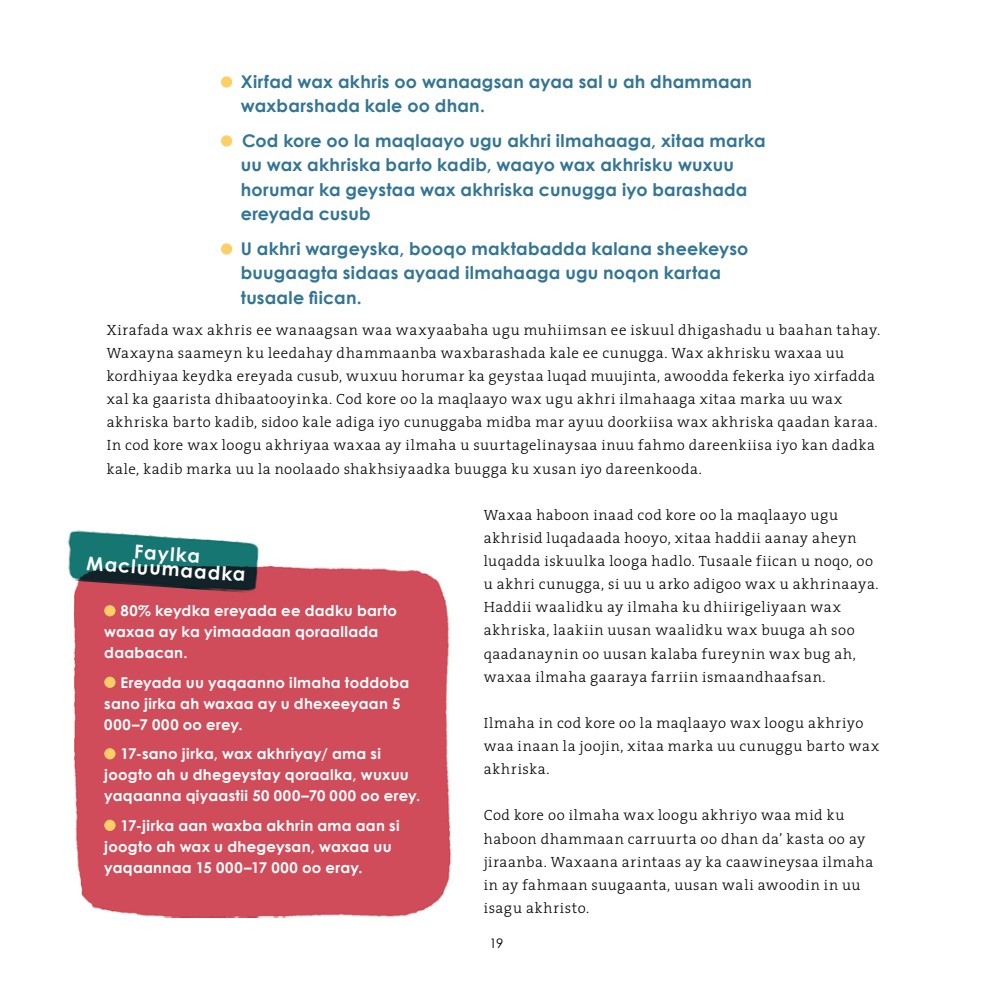
<style>
.page{position:relative;width:993px;height:993px;background:#fff}
.page>*{position:absolute;margin:0;border:0;box-sizing:border-box;transform-origin:0 0}
.t1{font:700 18.9px/15px "Century Gothic";color:#fff;text-align:center}
.t2{font:700 17.5px/24.5px "Century Gothic";letter-spacing:.01em;color:#327594}
.t3{font:300 14.88px/23.1px "The Serif";letter-spacing:.04em;color:#000}
.t4{font:700 14.88px/21px "Century Gothic";letter-spacing:.02em;color:#fff}
.t5{font:13.12px "Century Gothic";color:#000}
</style>
<div class="page">
<div style="left:221px;top:76px;width:11px;height:12px;background:#fecf66;border-radius:50%"></div>
<div style="left:221px;top:135px;width:11px;height:11px;background:#fecf66;border-radius:50%"></div>
<div style="left:221px;top:243px;width:11px;height:11px;background:#fecf66;border-radius:50%"></div>
<div style="left:75px;top:566px;width:375px;height:350px;background:#d04c5a"></div>
<div style="left:104px;top:605px;width:11px;height:11px;background:#fecf66;border-radius:50%"></div>
<div style="left:104px;top:676px;width:11px;height:11px;background:#fecf66;border-radius:50%"></div>
<div style="left:104px;top:748px;width:11px;height:11px;background:#fecf66;border-radius:50%"></div>
<div style="left:104px;top:819px;width:11px;height:11px;background:#fecf66;border-radius:50%"></div>
<img style="left:68px;top:530px;width:191px;height:63px">
<p class="t2" style="left:241px;top:69px;width:512px">Xirfad wax akhris oo wanaagsan ayaa sal u ah dhammaan waxbarshada kale oo dhan.</p>
<p class="t2" style="left:241px;top:127px;width:526px">Cod kore oo la maqlaayo ugu akhri ilmahaaga, xitaa marka uu wax akhriska barto kadib, waayo wax akhrisku wuxuu horumar ka geystaa wax akhriska cunugga iyo barashada ereyada cusub</p>
<p class="t2" style="left:241px;top:235px;width:509px">U akhri wargeyska, booqo maktabadda kalana sheekeyso buugaagta sidaas ayaad ilmahaaga ugu noqon kartaa tusaale fiican.</p>
<p class="t3" style="left:107px;top:318px;width:774px">Xirafada wax akhris ee wanaagsan waa waxyaabaha ugu muhiimsan ee iskuul dhigashadu u baahan tahay.<br>Waxayna saameyn ku leedahay dhammaanba waxbarashada kale ee cunugga. Wax akhrisku waxaa uu kordhiyaa keydka ereyada cusub, wuxuu horumar ka geystaa luqad muujinta, awoodda fekerka iyo xirfadda xal ka gaarista dhibaatooyinka. Cod kore oo la maqlaayo wax ugu akhri ilmahaaga xitaa marka uu wax akhriska barto kadib, sidoo kale adiga iyo cunuggaba midba mar ayuu doorkiisa wax akhriska qaadan karaa.<br>In cod kore wax loogu akhriyaa waxaa ay ilmaha u suurtagelinaysaa inuu fahmo dareenkiisa iyo kan dadka kale, kadib marka uu la noolaado shakhsiyaadka buugga ku xusan iyo dareenkooda.</p>
<p class="t3" style="left:483px;top:502px;width:396px">Waxaa haboon inaad cod kore oo la maqlaayo ugu akhrisid luqadaada hooyo, xitaa haddii aanay aheyn luqadda iskuulka looga hadlo. Tusaale fiican u noqo, oo u akhri cunugga, si uu u arko adigoo wax u akhrinaaya.<br>Haddii waalidku ay ilmaha ku dhiirigeliyaan wax akhriska, laakiin uusan waalidku wax buuga ah soo qaadanaynin oo uusan kalaba fureynin wax bug ah, waxaa ilmaha gaaraya farriin ismaandhaafsan.</p>
<p class="t3" style="left:483px;top:710px;width:397px">Ilmaha in cod kore oo la maqlaayo wax loogu akhriyo waa inaan la joojin, xitaa marka uu cunuggu barto wax akhriska.</p>
<p class="t3" style="left:483px;top:803px;width:391px">Cod kore oo ilmaha wax loogu akhriyo waa mid ku haboon dhammaan carruurta oo dhan da’ kasta oo ay jiraanba. Waxaana arintaas ay ka caawineysaa ilmaha in ay fahmaan suugaanta, uusan wali awoodin in uu isagu akhristo.</p>
<p class="t1" style="left:88px;top:540px;width:161px;rotate:4deg">Faylka<br>Macluumaadka</p>
<p class="t4" style="left:104px;top:600px;width:294px;text-indent:16px">80% keydka ereyada ee dadku barto waxaa ay ka yimaadaan qoraallada daabacan.</p>
<p class="t4" style="left:104px;top:671px;width:306px;text-indent:16px">Ereyada uu yaqaanno ilmaha toddoba sano jirka ah waxaa ay u dhexeeyaan 5<br>000–7 000 oo erey.</p>
<p class="t4" style="left:104px;top:743px;width:317px;text-indent:16px">17-sano jirka, wax akhriyay/ ama si joogto ah u dhegeystay qoraalka, wuxuu yaqaanna qiyaastii 50 000–70 000 oo erey.</p>
<p class="t4" style="left:104px;top:814px;width:297px;text-indent:16px">17-jirka aan waxba akhrin ama aan si joogto ah wax u dhegeysan, waxaa uu yaqaannaa 15 000–17 000 oo eray.</p>
<p class="t5" style="left:489px;top:935px;width:15px">19</p>
</div>
